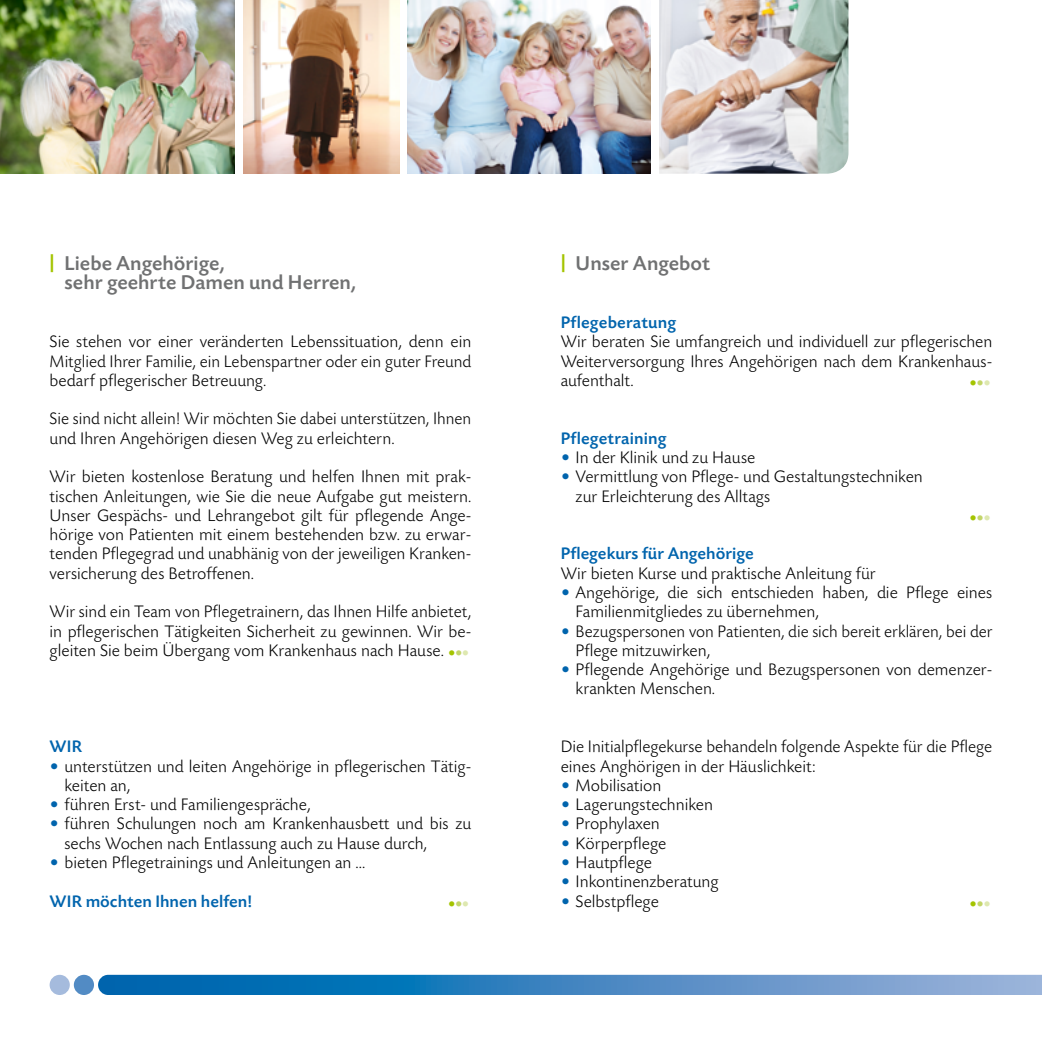
<style>
.page{position:relative;width:1042px;height:1042px;background:#fff}
.page>*{position:absolute;margin:0;border:0;box-sizing:border-box;transform-origin:0 0}
.t1{font:500 21px/19.2px "Today Sans BEFOP";color:#707172}
.t2{font:300 17.5px/19.2px "Today Sans BEFOP";color:#000}
.t3{font:500 17.5px "Today Sans BEFOP";letter-spacing:.005em;color:#0064ad}
.t4{font:300 15.75px "Today Sans BEFOP";color:#a4c400}
.s1{font-weight:700;color:#a4c400}
.s2{font-weight:500;color:#0064ad}
.s3{color:#c3d56a}
.s4{color:#dee8b0}
</style>
<div class="page">
<div style="left:50px;top:975px;width:20px;height:20px;background:#a5bbdd;border-radius:50%"></div>
<div style="left:74px;top:975px;width:20px;height:20px;background:#528bc4;border-radius:50%"></div>
<svg style="left:98px;top:975px;width:944px;height:20px;background:#4087c1"></svg>
<img style="left:243px;top:0;width:156px;height:174px">
<img style="left:408px;top:0;width:243px;height:174px">
<img style="left:659px;top:0;width:189px;height:174px">
<img style="left:0;top:0;width:235px;height:174px">
<p class="t1" style="left:64px;top:254px;width:293px;text-indent:-15px"><span class="s1">|</span> Liebe Angehörige,<br>sehr geehrte Damen und Herren,</p>
<p class="t2" style="left:50px;top:333px;width:423px;text-align:justify">Sie stehen vor einer veränderten Lebenssituation, denn ein Mitglied Ihrer Familie, ein Lebenspartner oder ein guter Freund bedarf pflegerischer Betreuung.</p>
<p class="t2" style="left:50px;top:410px;width:423px">Sie sind nicht allein! Wir möchten Sie dabei unterstützen, Ihnen und Ihren Angehörigen diesen Weg zu erleichtern.</p>
<p class="t2" style="left:50px;top:468px;width:423px;text-align:justify">Wir bieten kostenlose Beratung und helfen Ihnen mit prak&shy;tischen Anleitungen, wie Sie die neue Aufgabe gut meistern.<br>Unser Gespächs- und Lehrangebot gilt für pflegende Ange&shy;hörige von Patienten mit einem bestehenden bzw. zu erwar&shy;tenden Pflegegrad und unabhänig von der jeweiligen Kranken&shy;versicherung des Betroffenen.</p>
<p class="t2" style="left:50px;top:603px;width:423px;text-align:justify">Wir sind ein Team von Pflegetrainern, das Ihnen Hilfe anbietet, in pflegerischen Tätigkeiten Sicherheit zu gewinnen. Wir be&shy;gleiten Sie beim Übergang vom Krankenhaus nach Hause. <sub>•</sub> <sub>•</sub><sub>•</sub></p>
<p class="t3" style="left:50px;top:737px;width:34px">WIR</p>
<p class="t2" style="left:64px;top:757px;width:408px;text-indent:-15px"><span class="s2">•</span> unterstützen und leiten Angehörige in pflegerischen Tätig&shy;keiten an,</p>
<p class="t2" style="left:50px;top:795px;width:262px"><span class="s2">•</span> führen Erst- und Familiengespräche,</p>
<p class="t2" style="left:64px;top:815px;width:408px;text-indent:-15px"><span class="s2">•</span> führen Schulungen noch am Krankenhausbett und bis zu sechs Wochen nach Entlassung auch zu Hause durch,</p>
<p class="t2" style="left:50px;top:853px;width:317px"><span class="s2">•</span> bieten Pflegetrainings und Anleitungen an ...</p>
<p class="t3" style="left:50px;top:891px;width:204px">WIR möchten Ihnen helfen!</p>
<p class="t4" style="left:448px;top:896px;width:23px">• <span class="s3">•</span><span class="s4">•</span></p>
<p class="t1" style="left:561px;top:254px;width:151px"><span class="s1">|</span> Unser Angebot</p>
<p class="t3" style="left:561px;top:313px;width:117px">Pflegeberatung</p>
<p class="t2" style="left:561px;top:333px;width:433px;text-align:justify">Wir beraten Sie umfangreich und individuell zur pflegerischen Weiterversorgung Ihres Angehörigen nach dem Krankenhaus&shy;aufenthalt.</p>
<p class="t4" style="left:969px;top:375px;width:23px">• <span class="s3">•</span><span class="s4">•</span></p>
<p class="t3" style="left:561px;top:429px;width:108px">Pflegetraining</p>
<p class="t2" style="left:561px;top:448px;width:196px"><span class="s2">•</span> In der Klinik und zu Hause</p>
<p class="t2" style="left:575px;top:468px;width:349px;text-indent:-15px"><span class="s2">•</span> Vermittlung von Pflege- und Gestaltungstechniken zur Erleichterung des Alltags</p>
<p class="t4" style="left:969px;top:510px;width:23px">• <span class="s3">•</span><span class="s4">•</span></p>
<p class="t3" style="left:561px;top:544px;width:194px">Pflegekurs für Angehörige</p>
<p class="t2" style="left:561px;top:564px;width:317px">Wir bieten Kurse und praktische Anleitung für</p>
<p class="t2" style="left:575px;top:583px;width:418px;text-indent:-15px"><span class="s2">•</span> Angehörige, die sich entschieden haben, die Pflege eines<br>Familienmitgliedes zu übernehmen,</p>
<p class="t2" style="left:575px;top:622px;width:418px;text-indent:-15px"><span class="s2">•</span> Bezugspersonen von Patienten, die sich bereit erklären, bei der<br>Pflege mitzuwirken,</p>
<p class="t2" style="left:575px;top:660px;width:418px;text-indent:-15px"><span class="s2">•</span> Pflegende Angehörige und Bezugspersonen von demenzer&shy;krankten Menschen.</p>
<p class="t2" style="left:561px;top:738px;width:433px">Die Initialpflegekurse behandeln folgende Aspekte für die Pflege eines Anghörigen in der Häuslichkeit:</p>
<p class="t2" style="left:561px;top:776px;width:102px"><span class="s2">•</span> Mobilisation</p>
<p class="t2" style="left:561px;top:795px;width:154px"><span class="s2">•</span> Lagerungstechniken</p>
<p class="t2" style="left:561px;top:815px;width:101px"><span class="s2">•</span> Prophylaxen</p>
<p class="t2" style="left:561px;top:834px;width:107px"><span class="s2">•</span> Körperpflege</p>
<p class="t2" style="left:561px;top:853px;width:93px"><span class="s2">•</span> Hautpflege</p>
<p class="t2" style="left:561px;top:873px;width:159px"><span class="s2">•</span> Inkontinenzberatung</p>
<p class="t2" style="left:561px;top:892px;width:100px"><span class="s2">•</span> Selbstpflege</p>
<p class="t4" style="left:969px;top:896px;width:23px">• <span class="s3">•</span><span class="s4">•</span></p>
</div>
